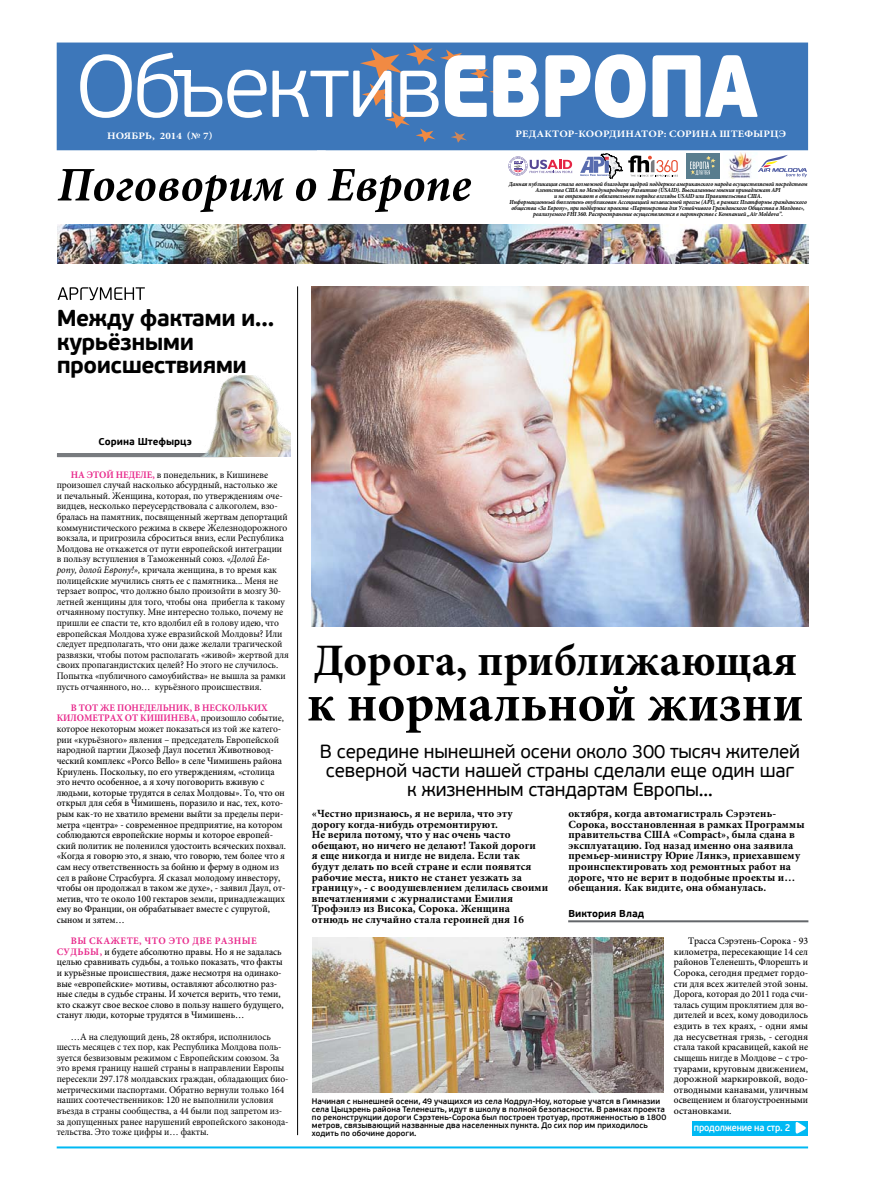
<style>
.page{position:relative;width:879px;height:1191px;background:#fff}
.page>*{position:absolute;margin:0;border:0;box-sizing:border-box;transform-origin:0 0}
.t1{font:700 53px "Minion Pro";color:#000}
.t2{font:700 45px "Minion Pro";color:#000}
.t3{font:700 23px/23.7px "PF Beau Sans Pro";letter-spacing:-.025em;color:#000}
.t4{font:19px/19px "PF Beau Sans Pro";letter-spacing:-.01em;color:#000;text-align:center}
.t5{font:700 11px/10.6px "Minion Pro";letter-spacing:.01em;color:#000}
.t6{font:10px/10.6px "Minion Pro";letter-spacing:-.005em;color:#000;scale:.95 1}
.t7{font:500 10px/10.6px "Minion Pro";letter-spacing:-.005em;color:#000;scale:.95 1}
.t8{font:500 10px/10.6px "Minion Pro";letter-spacing:-.005em;color:#000;text-align:justify}
.t9{font:700 10px "PF Beau Sans Pro";color:#000}
.t10{font:600 10px "PF Beau Sans Pro";letter-spacing:-.02em;color:#fff;scale:.91 1}
.t11{font:700 9.9px "Minion Pro";letter-spacing:.01em;color:#fff;scale:1.11 1}
.t12{font:600 8px/8px "PF Beau Sans Pro";letter-spacing:.01em;color:#000}
.t13{font:italic 700 6.2px/6px "Minion Pro";letter-spacing:-.01em;color:#000;text-align:center;scale:.93 1}
.s1{font-weight:700;color:#e82a8c}
.s2{font-style:italic}
.s3{font-weight:400}
</style>
<div class="page">
<div style="left:57px;top:43px;width:751px;height:107px;background:#3d77ba"></div>
<hr style="left:57px;top:1146px;width:751px;height:2px;background:#00b9f3">
<hr style="left:297px;top:286px;width:1px;height:849px;background:#000">
<img style="left:57px;top:225px;width:751px;height:39px">
<svg style="left:58px;top:169px;width:413px;height:43px"></svg>
<svg style="left:360px;top:44px;width:145px;height:99px;background:#4878b2"></svg>
<svg style="left:80px;top:53px;width:677px;height:65px;fill:#3d77ba"></svg>
<div style="left:174px;top:71px;width:17px;height:5px;background:#fff"></div>
<svg style="left:58px;top:287px;width:87px;height:13px"></svg>
<svg style="left:57px;top:453px;width:175px;height:4px"></svg>
<div style="left:692px;top:1121px;width:116px;height:14px;background:#00b9f3"></div>
<svg style="left:795px;top:1122px;width:11px;height:12px"></svg>
<svg style="left:568px;top:920px;width:240px;height:2px"></svg>
<img style="left:312px;top:286px;width:496px;height:340px">
<img style="left:313px;top:938px;width:350px;height:154px">
<svg style="left:508px;top:156px;width:64px;height:19px"></svg>
<svg style="left:580px;top:153px;width:98px;height:26px"></svg>
<img style="left:729px;top:152px;width:28px;height:26px">
<div style="left:686px;top:153px;width:33px;height:26px;background:#597d8e"></div>
<svg style="left:690px;top:156px;width:25px;height:19px"></svg>
<svg style="left:758px;top:155px;width:49px;height:22px"></svg>
<img style="left:197px;top:376px;width:94px;height:80px">
<p class="t11" style="left:107px;top:129px;width:97px">ноябрь, 2014 (№ 7)</p>
<p class="t11" style="left:515px;top:126px;width:245px">Редактор-координатор: Сорина Штефырцэ</p>
<p class="t13" style="left:509px;top:181px;width:322px">Данная публикация стала возможной благодаря щедрой поддержке американского народа осуществляемой посредством Агентства США по Международному Развитию (USAID). Высказанные мнения принадлежат API<br>и не отражают в обязательном порядке взгляды USAID или Правительства США.<br>Информационный бюллетень опубликован Ассоциацией независимой прессы (API), в рамках Платформы гражданского общества «За Европу», при поддержке проекта «Партнерства для Устойчивого Гражданского Общества в Молдове», реализуемого FHI 360. Распространение осуществляется в партнерстве с Компанией „Air Moldova”.</p>
<h3 class="t3" style="left:57px;top:306px;width:219px">Между фактами и… курьёзными происшествиями</h3>
<p class="t9" style="left:98px;top:436px;width:95px">Сорина Штефырцэ</p>
<p class="t6" style="left:57px;top:469px;width:246px;text-indent:14px"><span class="s1">На этой неделе,</span> в понедельник, в Кишиневе произошел случай насколько абсурдный, настолько же<br>и печальный. Женщина, которая, по утверждениям оче&shy;видцев, несколько переусердствовала с алкоголем, взо&shy;бралась на памятник, посвященный жертвам депортаций коммунистического режима в сквере Железнодорожного вокзала, и пригрозила сброситься вниз, если Республика Молдова не откажется от пути европейской интеграции в пользу вступления в Таможенный союз. «<span class="s2">Долой Ев&shy;ропу, долой Европу!»,</span> кричала женщина, в то время как полицейские мучились снять ее с памятника... Меня не терзает вопрос, что должно было произойти в мозгу 30- летней женщины для того, чтобы она прибегла к такому отчаянному поступку. Мне интересно только, почему не пришли ее спасти те, кто вдолбил ей в голову идею, что европейская Молдова хуже евразийской Молдовы? Или следует предполагать, что они даже желали трагической развязки, чтобы потом располагать «живой» жертвой для своих пропагандистских целей? Но этого не случилось.<br>Попытка «публичного самоубийства» не вышла за рамки пусть отчаянного, но… курьёзного происшествия.</p>
<p class="t7" style="left:57px;top:702px;width:243px;text-indent:14px"><span class="s1">В тот же понедельник, в нескольких километрах от Кишинева,</span> <span class="s3">произошло событие, которое некоторым может показаться из той же катего&shy;рии «курьёзного» явления – председатель Европейской народной партии Джозеф Даул</span> посетил Животновод&shy;ческий комплекс «Porco Bello» в селе Чимишень района Криулень. Поскольку, по его утверждениям, «столица это нечто особенное, а я хочу поговорить вживую с людьми, которые трудятся в селах Молдовы». То, что он открыл для себя в Чимишень, поразило и нас, тех, кото&shy;рым как-то не хватило времени выйти за пределы пери&shy;метра «центра» - современное предприятие, на котором соблюдаются европейские нормы и которое европей&shy;ский политик не поленился удостоит<span class="s3">ь</span> всяческих похвал. «Когда я говорю это, я знаю, что говорю, тем более что я сам несу ответственность за бойню и ферму в одном из сел в районе Страсбурга. Я сказал молодому инвестору, чтобы он продолжал в таком же духе», - заявил Даул, от&shy;метив, что те около 100 гектаров земли, принадлежащих ему во Франции, он обрабатывает вместе с супругой, сыном и зятем…</p>
<p class="t7" style="left:57px;top:935px;width:240px;text-indent:14px"><span class="s1">Вы скажете, что это две разные судьбы,</span> и будете абсолютно правы. Но я не задалась целью сравнивать судьбы, а только показать, что факты и курьёзные происшествия, даже несмотря на одинако&shy;вые «европейские» мотивы, оставляют абсолютно раз&shy;ные следы в судьбе страны. И хочется верить, что теми, кто скажут свое веское слово в пользу нашего будущего, станут люди, которые трудятся в Чимишень…</p>
<p class="t6" style="left:57px;top:1031px;width:246px;text-indent:14px">…A на следующий день, 28 октября, исполнилось шесть месяцев с тех пор, как Республика Молдова поль&shy;зуется безвизовым режимом с Европейским союзом. За это время границу нашей страны в направлении Европы пересекли 297.178 молдавских граждан, обладающих био&shy;метрическими паспортами. Обратно вернули только 164 наших соотечественников: 120 не выполнили условия въезда в страны сообщества, a 44 были под запретом из&shy;за допущенных ранее нарушений европейского законода&shy;тельства. Это тоже цифры и… факты.</p>
<h2 class="t2" style="left:313px;top:629px;width:485px">Дорога, приближающая</h2>
<h1 class="t1" style="left:307px;top:666px;width:498px">к нормальной жизни</h1>
<h3 class="t4" style="left:320px;top:742px;width:481px">В середине нынешней осени около 300 тысяч жителей северной части нашей страны сделали еще один шаг к жизненным стандартам Европы…</h3>
<p class="t5" style="left:312px;top:808px;width:238px">«Честно признаюсь, я не верила, что эту дорогу когда-нибудь отремонтируют.<br>Не верила потому, что у нас очень часто обещают, но ничего не делают! Такой дороги<br>я еще никогда и нигде не видела. Если так будут делать по всей стране и если появятся рабочие места, никто не станет уезжать за границу», - с воодушевлением делилась своими впечатлениями с журналистами Емилия Трофэилэ из Висока, Сорока. Женщина отнюдь не случайно стала героиней дня 16</p>
<p class="t5" style="left:568px;top:808px;width:238px">октября, когда автомагистраль Сэрэтень-Сорока, восстановленная в рамках Программы правительства США «Compact», была сдана в эксплуатацию. Год назад именно она заявила премьер-министру Юрие Лянкэ, приехавшему проинспектировать ход ремонтных работ на дороге, что не верит в подобные проекты и… обещания. Как видите, она обманулась.</p>
<p class="t9" style="left:568px;top:907px;width:77px">Виктория Влад</p>
<p class="t12" style="left:312px;top:1097px;width:356px">Начиная с нынешней осени, 49 учащихся из села Кодрул-Ноу, которые учатся в Гимназии села Цыцэрень района Теленешть, идут в школу в полной безопасности. В рамках проекта по реконструкции дороги Сэрэтень-Сорока был построен тротуар, протяженностью в 1800 метров, связывающий названные два населенных пункта. До сих пор им приходилось ходить по обочине дороги.</p>
<p class="t8" style="left:674px;top:935px;width:136px;text-indent:14px">Трасса Сэрэтень-Сорока - 93 километра, пересекающие 14 сел районов Теленешть, Флорешть и Сорока, сегодня предмет гордо&shy;сти для всех жителей этой зоны.<br>Дорога, которая до 2011 года счи&shy;талась сущим проклятием для во&shy;дителей и всех, кому доводилось ездить в тех краях, - одни ямы да несусветная грязь, - сегодня стала такой красавицей, какой не сыщешь нигде в Молдове – с тро&shy;туарами, круговым движением, дорожной маркировкой, водо&shy;отводными канавами, уличным освещением и благоустроенными остановками.</p>
<p class="t10" style="left:694px;top:1121px;width:108px">продолжение на стр. 2</p>
</div>
